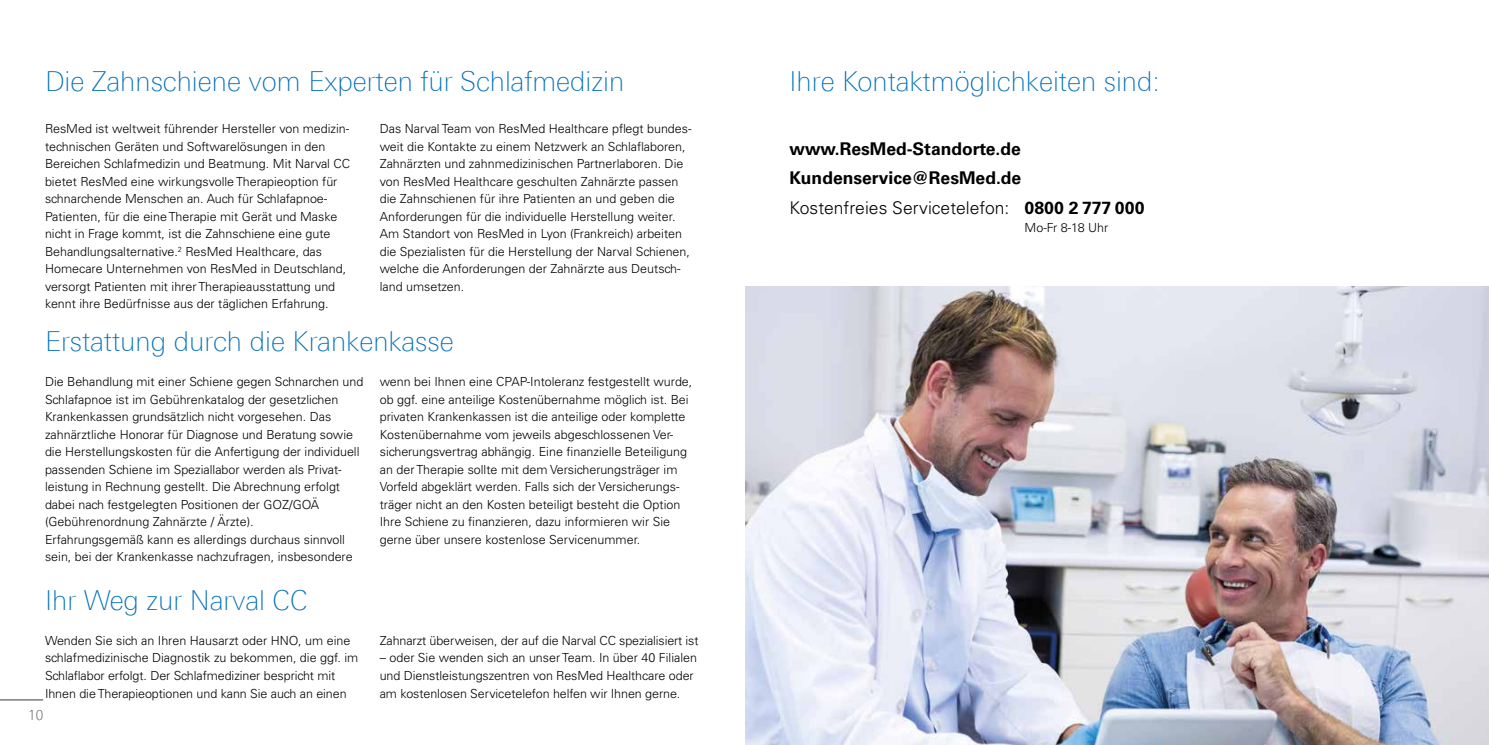
<style>
.page{position:relative;width:1489px;height:745px;background:#fff}
.page>*{position:absolute;margin:0;border:0;box-sizing:border-box;transform-origin:0 0}
.t1{font:100 27.5px "Linotype Univers 230";color:#006fb9}
.t2{font:700 17.5px/29.6px "Univers LT Std";color:#000}
.t3{font:100 13.75px "Linotype Univers 230";color:#3c3c3b}
.t4{font:300 12.5px/17.5px "Univers LT Std";color:#000}
.s1{font-weight:300}
</style>
<div class="page">
<hr style="left:0;top:699px;width:43px;height:1px;background:#3c3c3b">
<img style="left:745px;top:286px;width:743px;height:458px">
<h1 class="t1" style="left:45px;top:65px;width:580px">Die Zahnschiene vom Experten für Schlafmedizin</h1>
<p class="t4" style="left:45px;top:120px;width:307px">ResMed ist weltweit führender Hersteller von medizin&shy;technischen Geräten und Softwarelösungen in den Bereichen Schlafmedizin und Beatmung. Mit Narval CC bietet ResMed eine wirkungsvolle Therapieoption für schnarchende Menschen an. Auch für Schlafapnoe-Patienten, für die eine Therapie mit Gerät und Maske nicht in Frage kommt, ist die Zahnschiene eine gute Behandlungsalternative.<sup>2</sup> ResMed Healthcare, das Homecare Unternehmen von ResMed in Deutschland, versorgt Patienten mit ihrer Therapieausstattung und kennt ihre Bedürfnisse aus der täglichen Erfahrung.</p>
<p class="t4" style="left:380px;top:120px;width:313px">Das Narval Team von ResMed Healthcare pflegt bundes&shy;weit die Kontakte zu einem Netzwerk an Schlaflaboren, Zahnärzten und zahnmedizinischen Partnerlaboren. Die von ResMed Healthcare geschulten Zahnärzte passen die Zahnschienen für ihre Patienten an und geben die Anforderungen für die individuelle Herstellung weiter.<br>Am Standort von ResMed in Lyon (Frankreich) arbeiten die Spezialisten für die Herstellung der Narval Schienen, welche die Anforderungen der Zahnärzte aus Deutsch&shy;land umsetzen.</p>
<h1 class="t1" style="left:45px;top:325px;width:410px">Erstattung durch die Krankenkasse</h1>
<p class="t4" style="left:45px;top:372px;width:320px">Die Behandlung mit einer Schiene gegen Schnarchen und Schlafapnoe ist im Gebührenkatalog der gesetzlichen Krankenkassen grundsätzlich nicht vorgesehen. Das zahnärztliche Honorar für Diagnose und Beratung sowie die Herstellungskosten für die Anfertigung der individuell passenden Schiene im Speziallabor werden als Privat&shy;leistung in Rechnung gestellt. Die Abrechnung erfolgt dabei nach festgelegten Positionen der GOZ/GOÄ (Gebührenordnung Zahnärzte / Ärzte).<br>Erfahrungsgemäß kann es allerdings durchaus sinnvoll sein, bei der Krankenkasse nachzufragen, insbesondere</p>
<p class="t4" style="left:380px;top:372px;width:314px">wenn bei Ihnen eine CPAP-Intoleranz festgestellt wurde, ob ggf. eine anteilige Kostenübernahme möglich ist. Bei privaten Krankenkassen ist die anteilige oder komplette Kostenübernahme vom jeweils abgeschlossenen Ver&shy;sicherungsvertrag abhängig. Eine finanzielle Beteiligung an der Therapie sollte mit dem Versicherungsträger im Vorfeld abgeklärt werden. Falls sich der Versicherungs&shy;träger nicht an den Kosten beteiligt besteht die Option Ihre Schiene zu finanzieren, dazu informieren wir Sie gerne über unsere kostenlose Servicenummer.</p>
<h1 class="t1" style="left:45px;top:584px;width:264px">Ihr Weg zur Narval CC</h1>
<p class="t4" style="left:45px;top:631px;width:315px">Wenden Sie sich an Ihren Hausarzt oder HNO, um eine schlafmedizinische Diagnostik zu bekommen, die ggf. im Schlaflabor erfolgt. Der Schlafmediziner bespricht mit Ihnen die Therapieoptionen und kann Sie auch an einen</p>
<p class="t4" style="left:380px;top:631px;width:320px">Zahnarzt überweisen, der auf die Narval CC spezialisiert ist</p>
<p class="t4" style="left:380px;top:649px;width:319px">– oder Sie wenden sich an unser Team. In über 40 Filialen und Dienstleistungszentren von ResMed Healthcare oder am kostenlosen Servicetelefon helfen wir Ihnen gerne.</p>
<p class="t3" style="left:28px;top:707px;width:17px">10</p>
<h1 class="t1" style="left:789px;top:65px;width:372px">Ihre Kontaktmöglichkeiten sind:</h1>
<h2 class="t2" style="left:789px;top:134px;width:356px">www.ResMed-Standorte.de<br>Kundenservice@ResMed.de<br><span class="s1">Kostenfreies Servicetelefon:</span> 0800 2 777 000</h2>
<p class="t4" style="left:1024px;top:218px;width:85px">Mo-Fr 8-18 Uhr</p>
</div>
